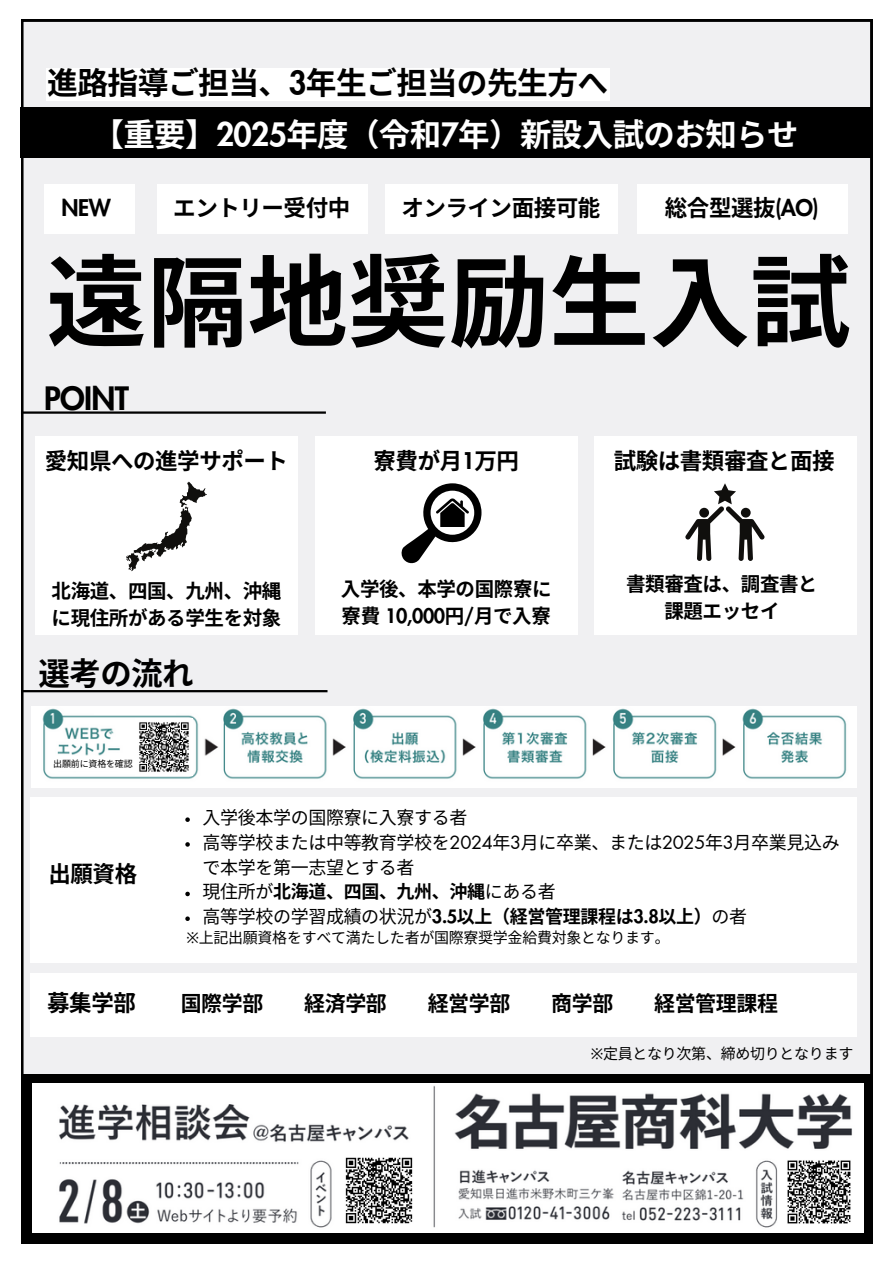
<style>
.page{position:relative;width:894px;height:1264px;background:#fff}
.page>*{position:absolute;margin:0;border:0;box-sizing:border-box;transform-origin:0 0}
.t1{font:700 100.5px "Noto Sans CJ Ksc";color:#000}
.t2{font:700 31.5px "Noto Sans CJ Ksc";letter-spacing:-.02em;color:#fff}
.t3{font:800 31.5px "Futura LT Pro";letter-spacing:-.02em;color:#000}
.t4{font:700 31.5px "Noto Sans CJ Ksc";color:#000}
.t5{font:700 30.75px "Noto Sans CJ Ksc";letter-spacing:-.02em;color:#000}
.t6{font:700 22.5px "Noto Sans CJ Ksc";letter-spacing:-.02em;color:#000}
.t7{font:800 22.5px "Futura LT Pro";color:#000}
.t8{font:700 21px "Noto Sans CJ Ksc";color:#000}
.t9{font:700 19.5px/27px "Noto Sans CJ Ksc";letter-spacing:-.02em;color:#000}
.t10{font:18px/24.8px "Noto Sans CJ Ksc";letter-spacing:-.02em;color:#000}
.t11{font:700 18px "Noto Sans CJ Ksc";color:#000}
.t12{font:15px "Noto Sans CJ Ksc";letter-spacing:-.02em;color:#000}
.t13{font:9px "Noto Sans CJ Ksc";letter-spacing:-.02em;color:#000}
.s1{font-family:"Futura LT Pro";font-weight:800}
.s2{font-family:"Futura LT Pro"}
.s3{font-weight:400}
.s4{font-weight:700}
.s5{font-family:"Noto Sans"}
</style>
<div class="page">
<div style="left:21px;top:20px;width:851px;height:1054px;background:#f0f0f2"></div>
<hr style="left:21px;top:411px;width:305px;height:3px;background:#000">
<hr style="left:23px;top:690px;width:304px;height:2px;background:#000">
<div style="left:20px;top:107px;width:850px;height:51px;background:#000"></div>
<div style="left:21px;top:1074px;width:851px;height:169px;background:#000"></div>
<div style="left:35px;top:436px;width:262px;height:198px;background:#fff"></div>
<div style="left:315px;top:436px;width:263px;height:198px;background:#fff"></div>
<div style="left:594px;top:436px;width:262px;height:198px;background:#fff"></div>
<div style="left:30px;top:797px;width:826px;height:166px;background:#fff"></div>
<div style="left:30px;top:973px;width:826px;height:63px;background:#fff"></div>
<div style="left:386px;top:184px;width:231px;height:50px;background:#fff"></div>
<svg style="left:685px;top:483px;width:79px;height:78px"></svg>
<svg style="left:126px;top:481px;width:81px;height:90px"></svg>
<svg style="left:401px;top:483px;width:80px;height:80px"></svg>
<img style="left:33px;top:1083px;width:830px;height:149px">
<img style="left:31px;top:706px;width:825px;height:81px">
<div style="left:157px;top:184px;width:210px;height:50px;background:#fff"></div>
<div style="left:44px;top:184px;width:91px;height:50px;background:#fff"></div>
<div style="left:636px;top:184px;width:211px;height:50px;background:#fff"></div>
<div style="left:778px;top:1154px;width:82px;height:77px;background:#fff"></div>
<div style="left:53px;top:756px;width:82px;height:14px;background:#fff"></div>
<div style="left:94px;top:706px;width:82px;height:9px;background:#fff"></div>
<div style="left:336px;top:1151px;width:82px;height:77px;background:#fff"></div>
<img style="left:787px;top:1160px;width:64px;height:64px">
<img style="left:345px;top:1157px;width:68px;height:67px">
<img style="left:135px;top:718px;width:57px;height:57px">
<div style="left:46px;top:68px;width:563px;height:33px;background:#fff"></div>
<svg style="left:185px;top:817px;width:5px;height:5px"></svg>
<svg style="left:185px;top:842px;width:5px;height:4px"></svg>
<svg style="left:185px;top:891px;width:5px;height:5px"></svg>
<svg style="left:185px;top:916px;width:5px;height:5px"></svg>
<p class="t5" style="left:47px;top:59px;width:562px">進路指導ご担当、<span class="s1">3</span>年生ご担当の先生方へ</p>
<p class="t2" style="left:92px;top:109px;width:707px">【重要】<span class="s1">2025</span>年度（令和<span class="s1">7</span>年）新設入試のお知らせ</p>
<h5 class="t6" style="left:173px;top:190px;width:178px">エントリー受付中</h5>
<h3 class="t6" style="left:401px;top:190px;width:199px">オンライン面接可能</h3>
<h5 class="t1" style="left:46px;top:222px;width:801px">遠隔地奨励生入試</h5>
<p class="t7" style="left:62px;top:197px;width:51px">NEW</p>
<p class="t6" style="left:664px;top:190px;width:155px">総合型選抜<span class="s1">(AO)</span></p>
<h6 class="t3" style="left:44px;top:384px;width:86px">POINT</h6>
<p class="t6" style="left:45px;top:443px;width:244px">愛知県への進学サポート</p>
<p class="t6" style="left:373px;top:443px;width:147px">寮費が月<span class="s1">1</span>万円</p>
<p class="t6" style="left:613px;top:443px;width:221px">試験は書類審査と面接</p>
<h6 class="t9" style="left:52px;top:576px;width:230px">北海道、四国、九州、沖縄に現住所がある学生を対象</h6>
<p class="t9" style="left:626px;top:569px;width:193px">書類審査は、調査書と</p>
<p class="t9" style="left:341px;top:574px;width:212px">入学後、本学の国際寮に寮費 <span class="s1">10,000</span>円<span class="s1">/</span>月で入寮</p>
<h5 class="t9" style="left:664px;top:596px;width:117px">課題エッセイ</h5>
<h5 class="t4" style="left:39px;top:648px;width:156px">選考の流れ</h5>
<p class="t13" style="left:53px;top:757px;width:80px">出願前に資格を確認</p>
<p class="t6" style="left:48px;top:856px;width:89px">出願資格</p>
<p class="t6" style="left:47px;top:984px;width:89px">募集学部</p>
<h6 class="t10" style="left:202px;top:804px;width:266px">入学後本学の国際寮に入寮する者</h6>
<p class="t10" style="left:202px;top:829px;width:638px">高等学校または中等教育学校を<span class="s2">2024</span>年<span class="s2">3</span>月に卒業、または<span class="s2">2025</span>年<span class="s2">3</span>月卒業見込みで本学を第一志望とする者</p>
<p class="t11" style="left:202px;top:877px;width:355px"><span class="s3">現住所が</span>北海道、四国、九州、沖縄<span class="s3">にある者</span></p>
<p class="t10" style="left:202px;top:903px;width:546px">高等学校の学習成績の状況が<span class="s1">3.5</span><span class="s4">以上（経営管理課程は</span><span class="s1">3.8</span><span class="s4">以上）</span>の者</p>
<p class="t12" style="left:186px;top:926px;width:484px"><span class="s5">※</span>上記出願資格をすべて満たした者が国際寮奨学金給費対象となります。</p>
<p class="t8" style="left:181px;top:986px;width:83px">国際学部</p>
<p class="t8" style="left:304px;top:986px;width:83px">経済学部</p>
<p class="t8" style="left:427px;top:986px;width:83px">経営学部</p>
<p class="t8" style="left:551px;top:986px;width:62px">商学部</p>
<p class="t8" style="left:654px;top:986px;width:124px">経営管理課程</p>
<p class="t12" style="left:590px;top:1041px;width:264px"><span class="s5">※</span>定員となり次第、締め切りとなります</p>
</div>
